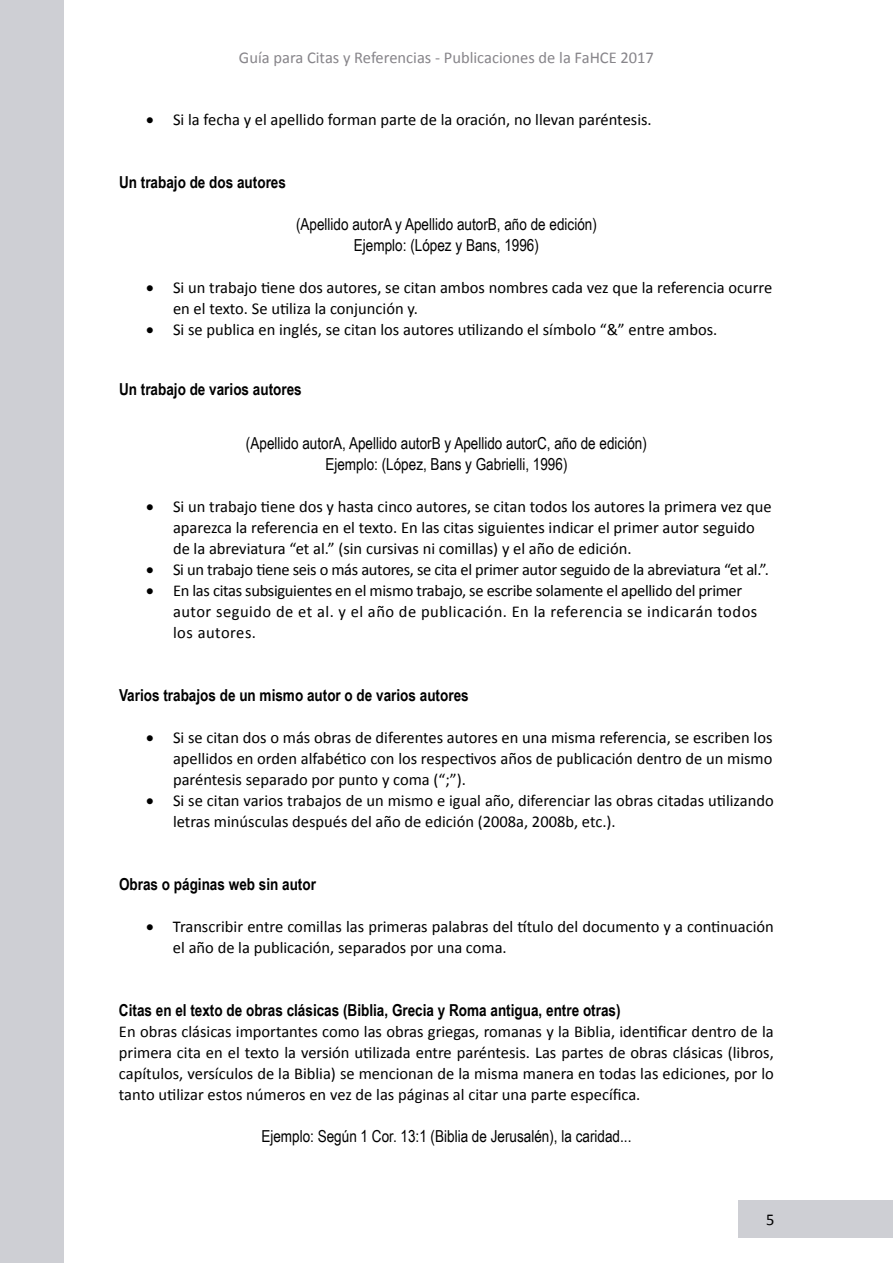
<style>
.page{position:relative;width:893px;height:1263px;background:#fff}
.page>*{position:absolute;margin:0;border:0;box-sizing:border-box;transform-origin:0 0}
.t1{font:16.5px/21px "Calibri";color:#000}
.t2{font:16.5px/21px "Calibri";letter-spacing:-.02em;color:#000}
.t3{font:16.5px/21px "Arial Narrow";color:#000;text-align:center}
.t4{font:700 16.5px "Arial Narrow";color:#000}
.t5{font:16.5px "Calibri";color:#87858a}
</style>
<div class="page">
<div style="left:738px;top:1200px;width:155px;height:38px;background:#cecfd4"></div>
<div style="left:0;top:0;width:64px;height:1263px;background:#cecfd4"></div>
<p class="t5" style="left:239px;top:47px;width:417px">Guía para Citas y Referencias - Publicaciones de la FaHCE 2017</p>
<p class="t1" style="left:146px;top:109px;width:507px">• Si la fecha y el apellido forman parte de la oración, no llevan paréntesis.</p>
<p class="t4" style="left:119px;top:170px;width:168px">Un trabajo de dos autores</p>
<p class="t3" style="left:296px;top:213px;width:302px">(Apellido autorA y Apellido autorB, año de edición)<br>Ejemplo: (López y Bans, 1996)</p>
<p class="t1" style="left:173px;top:277px;width:601px;text-indent:-27px">• Si un trabajo tiene dos autores, se citan ambos nombres cada vez que la referencia ocurre en el texto. Se utiliza la conjunción y.</p>
<p class="t1" style="left:146px;top:319px;width:573px">• Si se publica en inglés, se citan los autores utilizando el símbolo “&amp;” entre ambos.</p>
<p class="t4" style="left:119px;top:377px;width:184px">Un trabajo de varios autores</p>
<p class="t3" style="left:246px;top:432px;width:402px">(Apellido autorA, Apellido autorB y Apellido autorC, año de edición)<br>Ejemplo: (López, Bans y Gabrielli, 1996)</p>
<p class="t1" style="left:173px;top:496px;width:600px;text-indent:-27px">• Si un trabajo tiene dos y hasta cinco autores, se citan todos los autores la primera vez que aparezca la referencia en el texto. En las citas siguientes indicar el primer autor seguido de la abreviatura “et al.” (sin cursivas ni comillas) y el año de edición.</p>
<p class="t2" style="left:146px;top:559px;width:625px">• Si un trabajo tiene seis o más autores, se cita el primer autor seguido de la abreviatura “et al.”.</p>
<p class="t2" style="left:173px;top:580px;width:586px;text-indent:-27px">• En las citas subsiguientes en el mismo trabajo, se escribe solamente el apellido del primer autor seguido de et al. y el año de publicación. En la referencia se indicarán todos los autores.</p>
<p class="t4" style="left:119px;top:683px;width:351px">Varios trabajos de un mismo autor o de varios autores</p>
<p class="t1" style="left:173px;top:727px;width:601px;text-align:justify;text-indent:-27px">• Si se citan dos o más obras de diferentes autores en una misma referencia, se escriben los apellidos en orden alfabético con los respectivos años de publicación dentro de un mismo paréntesis separado por punto y coma (“;”).</p>
<p class="t1" style="left:173px;top:790px;width:602px;text-indent:-27px">• Si se citan varios trabajos de un mismo e igual año, diferenciar las obras citadas utilizando letras minúsculas después del año de edición (2008a, 2008b, etc.).</p>
<p class="t4" style="left:119px;top:872px;width:199px">Obras o páginas web sin autor</p>
<p class="t1" style="left:173px;top:916px;width:602px;text-indent:-27px">• Transcribir entre comillas las primeras palabras del título del documento y a continuación el año de la publicación, separados por una coma.</p>
<p class="t4" style="left:119px;top:998px;width:503px">Citas en el texto de obras clásicas (Biblia, Grecia y Roma antigua, entre otras)</p>
<p class="t1" style="left:119px;top:1021px;width:656px;text-align:justify">En obras clásicas importantes como las obras griegas, romanas y la Biblia, identificar dentro de la primera cita en el texto la versión utilizada entre paréntesis. Las partes de obras clásicas (libros, capítulos, versículos de la Biblia) se mencionan de la misma manera en todas las ediciones, por lo tanto utilizar estos números en vez de las páginas al citar una parte específica.</p>
<p class="t3" style="left:261px;top:1125px;width:372px">Ejemplo: Según 1 Cor. 13:1 (Biblia de Jerusalén), la caridad...</p>
<p class="t1" style="left:766px;top:1209px;width:10px">5</p>
</div>
